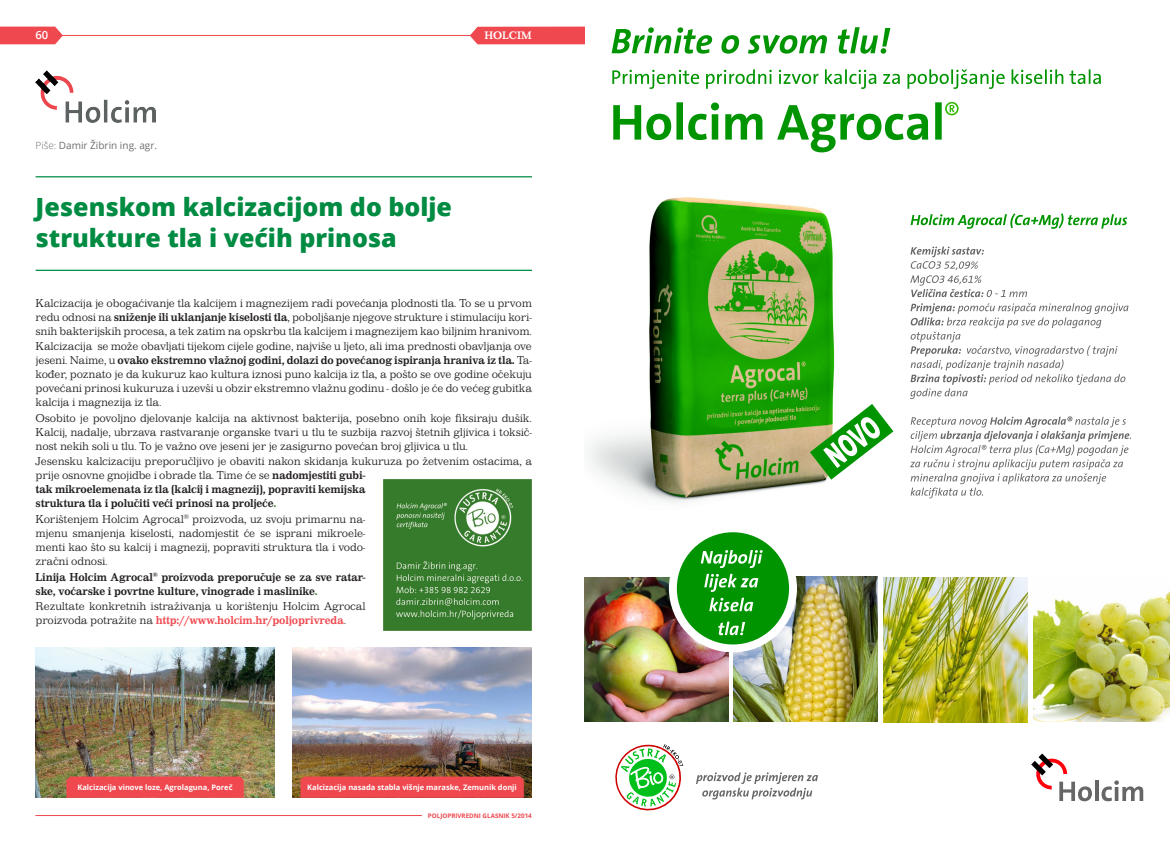
<style>
.page{position:relative;width:1170px;height:851px;background:#fff}
.page>*{position:absolute;margin:0;border:0;box-sizing:border-box;transform-origin:0 0}
.t1{font:800 25px/30.1px "Open Sans";color:#008b43}
.t2{font:300 11.88px/14px "Impressum TOT";letter-spacing:-.01em;color:#231f20;text-align:justify}
.t3{font:500 11.88px/14px "Impressum TOT";letter-spacing:-.01em;color:#231f20}
.t4{font:500 11.25px "Impressum TOT";color:#fff}
.t5{font:600 11.25px "Open Sans";color:#fff}
.t6{font:10px "Open Sans";color:#6c6d70}
.t7{font:700 7.5px "Open Sans";color:#fff}
.t8{font:700 6.25px "Open Sans";color:#ef484f}
.s1{font-weight:300}
.s2{font-weight:500}
.s3{font-weight:500;color:#38761d}
.s4{color:#38761d}
.s5{font-weight:500;color:#ef484f}
</style>
<div class="page">
<svg style="left:0;top:27px;width:63px;height:17px"></svg>
<div style="left:470px;top:27px;width:115px;height:17px;background:#ef484f"></div>
<hr style="left:35px;top:815px;width:387px;height:1px;background:#ef484f">
<hr style="left:54px;top:35px;width:433px;height:1px;background:#ef484f">
<hr style="left:36px;top:176px;width:496px;height:1px;background:#008b43">
<hr style="left:36px;top:270px;width:496px;height:1px;background:#008b43">
<img style="left:36px;top:71px;width:119px;height:51px">
<img style="left:292px;top:647px;width:239px;height:150px">
<img style="left:35px;top:647px;width:240px;height:150px">
<div style="left:300px;top:776px;width:224px;height:21px;background:#ef484f"></div>
<div style="left:66px;top:776px;width:178px;height:21px;background:#ef484f"></div>
<svg style="left:611px;top:27px;width:489px;height:62px"></svg>
<img style="left:1033px;top:592px;width:136px;height:129px">
<img style="left:585px;top:577px;width:143px;height:144px">
<img style="left:883px;top:578px;width:144px;height:144px">
<img style="left:733px;top:576px;width:144px;height:145px">
<svg style="left:672px;top:528px;width:121px;height:120px;background:#29a529"></svg>
<div style="left:669px;top:524px;width:128px;height:128px;border:8px solid #fff;border-radius:50%"></div>
<svg style="left:700px;top:550px;width:62px;height:85px;background:#34a934"></svg>
<svg style="left:613px;top:102px;width:345px;height:50px"></svg>
<svg style="left:1095px;top:780px;width:3px;height:20px"></svg>
<svg style="left:1101px;top:780px;width:42px;height:21px"></svg>
<svg style="left:1031px;top:753px;width:60px;height:48px"></svg>
<svg style="left:615px;top:744px;width:69px;height:67px"></svg>
<svg style="left:696px;top:772px;width:121px;height:27px"></svg>
<img style="left:588px;top:197px;width:247px;height:306px">
<svg style="left:910px;top:213px;width:217px;height:16px"></svg>
<svg style="left:910px;top:246px;width:218px;height:153px"></svg>
<svg style="left:910px;top:416px;width:220px;height:82px"></svg>
<svg style="left:809px;top:404px;width:84px;height:75px"></svg>
<img style="left:383px;top:480px;width:149px;height:150px">
<p class="t5" style="left:35px;top:28px;width:14px">60</p>
<p class="t4" style="left:484px;top:29px;width:49px">HOLCIM</p>
<p class="t6" style="left:36px;top:138px;width:123px"><span class="s1">Piše:</span> Damir Žibrin ing. agr.</p>
<h1 class="t1" style="left:36px;top:191px;width:418px">Jesenskom kalcizacijom do bolje strukture tla i većih prinosa</h1>
<p class="t2" style="left:36px;top:296px;width:498px">Kalcizacija je obogaćivanje tla kalcijem i magnezijem radi povećanja plodnosti tla. To se u prvom redu odnosi na <span class="s2">sniženje ili uklanjanje kiselosti tla</span>, poboljšanje njegove strukture i stimulaciju kori&shy;snih bakterijskih procesa, a tek zatim na opskrbu tla kalcijem i magnezijem kao biljnim hranivom.</p>
<p class="t2" style="left:36px;top:339px;width:498px">Kalcizacija se može obavljati tijekom cijele godine, najviše u ljeto, ali ima prednosti obavljanja ove jeseni. Naime, u <span class="s2">ovako ekstremno vlažnoj godini, dolazi do povećanog ispiranja hraniva iz tla.</span> Ta&shy;kođer, poznato je da kukuruz kao kultura iznosi puno kalcija iz tla, a pošto se ove godine očekuju povećani prinosi kukuruza i uzevši u obzir ekstremno vlažnu godinu - došlo je će do većeg gubitka kalcija i magnezija iz tla.</p>
<p class="t2" style="left:36px;top:411px;width:498px">Osobito je povoljno djelovanje kalcija na aktivnost bakterija, posebno onih koje fiksiraju dušik.<br>Kalcij, nadalje, ubrzava rastvaranje organske tvari u tlu te suzbija razvoj štetnih gljivica i toksič&shy;nost nekih soli u tlu. To je važno ove jeseni jer je zasigurno povećan broj gljivica u tlu.</p>
<p class="t2" style="left:36px;top:454px;width:498px;text-align:left">Jesensku kalcizaciju preporučljivo je obaviti nakon skidanja kukuruza po žetvenim ostacima, a prije osnovne gnojidbe i obrade tla. Time će se <span class="s2">nadomjestiti gubi-<br>tak mikroelemenata iz tla (kalcij i magnezij), popraviti kemijska<br>struktura tla i polučiti veći prinosi na proljeće</span><span class="s3">.</span></p>
<p class="t2" style="left:36px;top:512px;width:331px">Korištenjem Holcim Agrocal<sup>®</sup> proizvoda, uz svoju primarnu na&shy;mjenu smanjenja kiselosti, nadomjestit će se isprani mikroele&shy;menti kao što su kalcij i magnezij, popraviti struktura tla i vodo&shy;zračni odnosi.</p>
<p class="t3" style="left:36px;top:569px;width:331px">Linija Holcim Agrocal<sup>®</sup> proizvoda preporučuje se za sve ratar&shy;ske, voćarske i povrtne kulture, vinograde i maslinike<span class="s4">.</span></p>
<p class="t2" style="left:36px;top:599px;width:331px">Rezultate konkretnih istraživanja u korištenju Holcim Agrocal proizvoda potražite na <span class="s5">http://www.holcim.hr/poljoprivreda</span>.</p>
<p class="t7" style="left:77px;top:781px;width:157px">Kalcizacija vinove loze, Agrolaguna, Poreč</p>
<p class="t7" style="left:307px;top:781px;width:211px">Kalcizacija nasada stabla višnje maraske, Zemunik donji</p>
<p class="t8" style="left:428px;top:811px;width:105px">POLJOPRIVREDNI GLASNIK 5/2014</p>
</div>
